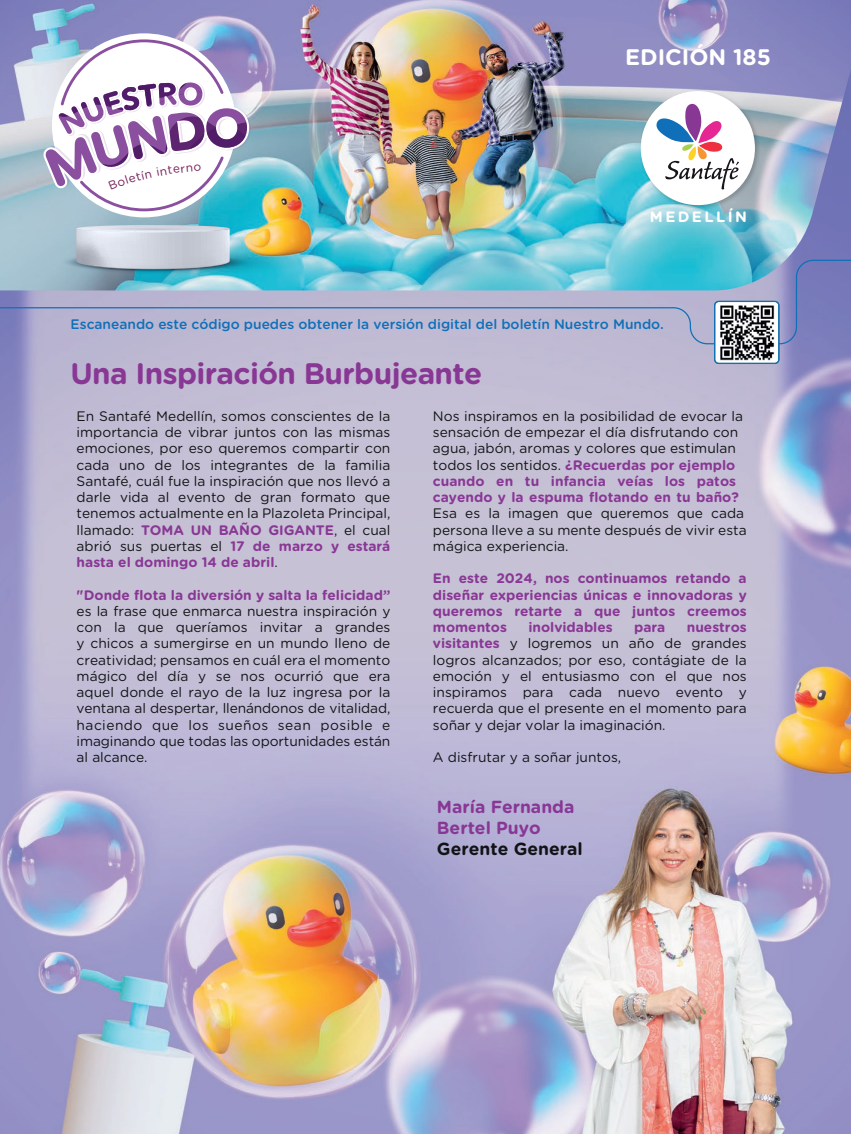
<style>
.page{position:relative;width:851px;height:1134px;background:#fff}
.page>*{position:absolute;margin:0;border:0;box-sizing:border-box;transform-origin:0 0}
.t1{font:700 29.62px "Gotham Rounded";letter-spacing:-.02em;color:#893795}
.t2{font:700 22.5px "Gotham Rounded";color:#fff}
.t3{font:700 17.5px/21px "Gotham Rounded";color:#893795}
.t4{font:700 17.5px "Gotham Rounded";color:#111416}
.t5{font:700 15px "Gotham Rounded";letter-spacing:.16em;color:#fff}
.t6{font:13.75px/16.2px "Gotham Rounded";color:#111416;text-align:justify}
.t7{font:700 13.75px/16.2px "Gotham Rounded";color:#893795;text-align:justify}
.t8{font:500 13.75px "Gotham Rounded";color:#0f6fb8}
.s1{font-weight:700;color:#893795}
</style>
<div class="page">
<img style="left:0;top:345px;width:850px;height:789px">
<img style="left:0;top:0;width:850px;height:259px">
<img style="left:637px;top:87px;width:125px;height:126px">
<div style="left:640px;top:91px;width:114px;height:114px;background:#fff;border-radius:50%"></div>
<svg style="left:654px;top:103px;width:84px;height:87px"></svg>
<svg style="left:0;top:259px;width:850px;height:86px;background:#98b2cf"></svg>
<img style="left:714px;top:301px;width:64px;height:62px">
<div style="left:714px;top:301px;width:65px;height:63px;border:1px solid #0f6fb8;border-radius:4px"></div>
<svg style="left:56px;top:247px;width:260px;height:29px;background:#4eb4be"></svg>
<svg style="left:62px;top:252px;width:187px;height:20px"></svg>
<svg style="left:76px;top:225px;width:154px;height:44px;background:#c5cdd8"></svg>
<svg style="left:69px;top:226px;width:170px;height:5px"></svg>
<svg style="left:42px;top:39px;width:209px;height:172px"></svg>
<h2 class="t2" style="left:625px;top:41px;width:147px">EDICIÓN 185</h2>
<p class="t5" style="left:649px;top:206px;width:99px">MEDELLÍN</p>
<p class="t8" style="left:71px;top:314px;width:594px">Escaneando este código puedes obtener la versión digital del boletín Nuestro Mundo.</p>
<h1 class="t1" style="left:70px;top:352px;width:413px">Una Inspiración Burbujeante</h1>
<p class="t6" style="left:77px;top:407px;width:315px">En Santafé Medellín, somos conscientes de la importancia de vibrar juntos con las mismas emociones, por eso queremos compartir con cada uno de los integrantes de la familia Santafé, cuál fue la inspiración que nos llevó a darle vida al evento de gran formato que tenemos actualmente en la Plazoleta Principal, llamado: <span class="s1">TOMA UN BAÑO GIGANTE</span>, el cual abrió sus puertas el <span class="s1">17 de marzo y estará hasta el domingo 14 de abril</span>.</p>
<p class="t7" style="left:77px;top:586px;width:315px">"Donde flota la diversión y salta la felicidad”</p>
<p class="t6" style="left:77px;top:602px;width:315px">es la frase que enmarca nuestra inspiración y con la que queríamos invitar a grandes y chicos a sumergirse en un mundo lleno de creatividad; pensamos en cuál era el momento mágico del día y se nos ocurrió que era aquel donde el rayo de la luz ingresa por la ventana al despertar, llenándonos de vitalidad, haciendo que los sueños sean posible e imaginando que todas las oportunidades están al alcance.</p>
<p class="t6" style="left:433px;top:407px;width:312px;text-align:left">Nos inspiramos en la posibilidad de evocar la sensación de empezar el día disfrutando con agua, jabón, aromas y colores que estimulan todos los sentidos. <span class="s1">¿Recuerdas por ejemplo cuando en tu infancia veías los patos cayendo y la espuma flotando en tu baño?</span></p>
<p class="t6" style="left:433px;top:505px;width:315px;text-align:left">Esa es la imagen que queremos que cada persona lleve a su mente después de vivir esta mágica experiencia.</p>
<p class="t7" style="left:433px;top:570px;width:315px">En este 2024, nos continuamos retando a diseñar experiencias únicas e innovadoras y queremos retarte a que juntos creemos momentos</p>
<p class="t7" style="left:528px;top:618px;width:86px">inolvidables</p>
<p class="t7" style="left:634px;top:618px;width:33px">para</p>
<p class="t6" style="left:433px;top:618px;width:315px;text-indent:254px"><span class="s1">nuestros visitantes</span> y logremos un año de grandes logros alcanzados; por eso, contágiate de la emoción y el entusiasmo con el que nos inspiramos para cada nuevo evento y recuerda que el presente en el momento para soñar y dejar volar la imaginación.</p>
<p class="t6" style="left:433px;top:748px;width:190px">A disfrutar y a soñar juntos,</p>
<p class="t3" style="left:437px;top:796px;width:139px">María Fernanda<br>Bertel Puyo</p>
<p class="t4" style="left:437px;top:836px;width:147px">Gerente General</p>
</div>
